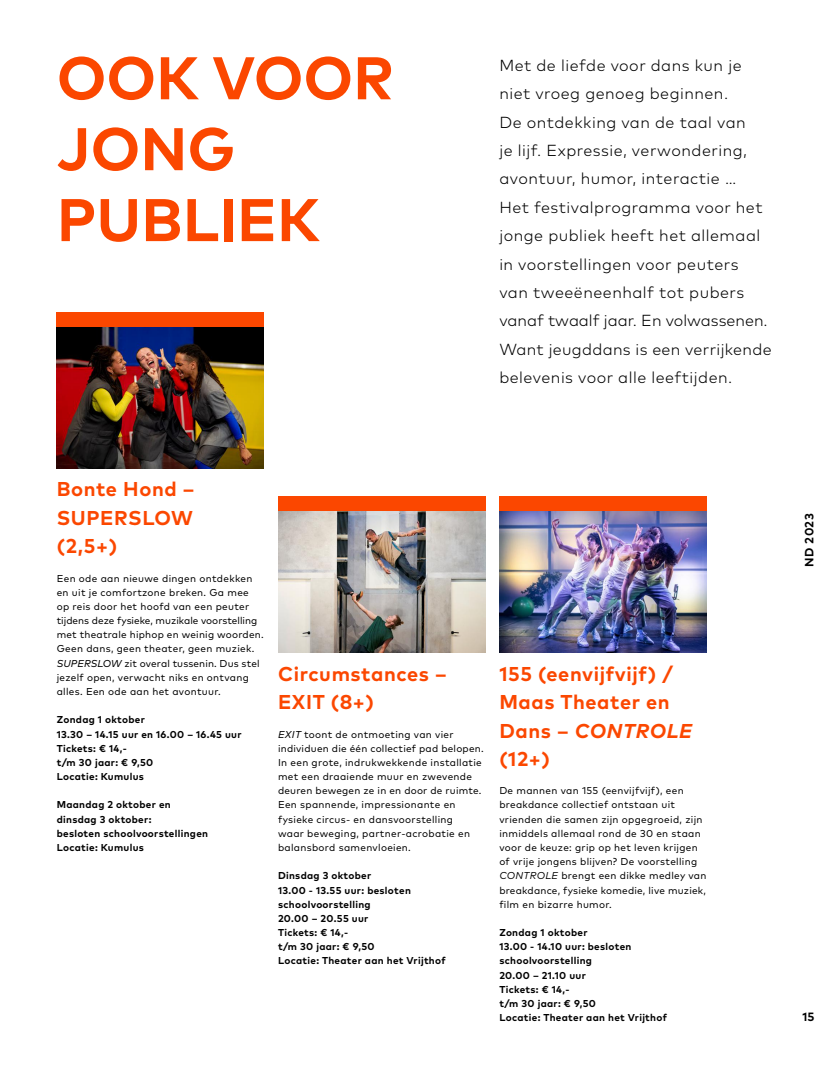
<style>
.page{position:relative;width:837px;height:1078px;background:#fff}
.page>*{position:absolute;margin:0;border:0;box-sizing:border-box;transform-origin:0 0}
.t1{font:700 60px/70.9px "Mark Pro";color:#fb4700}
.t2{font:700 20px/28.3px "Mark Pro";letter-spacing:.03em;color:#fb4700}
.t3{font:300 16px/28.4px "Mark Pro";letter-spacing:.03em;color:#000}
.t4{font:700 12px "Mark Pro";letter-spacing:.05em;color:#000}
.t5{font:10px/14.2px "Mark Pro";letter-spacing:.03em;color:#000}
.t6{font:700 10px/14.2px "Mark Pro";letter-spacing:.03em;color:#000}
.s1{font-style:italic}
</style>
<div class="page">
<img style="left:499px;top:510px;width:207px;height:142px">
<img style="left:278px;top:510px;width:207px;height:142px">
<img style="left:57px;top:326px;width:207px;height:142px">
<div style="left:499px;top:496px;width:207px;height:14px;background:#fb4700"></div>
<div style="left:278px;top:496px;width:207px;height:14px;background:#fb4700"></div>
<div style="left:57px;top:312px;width:207px;height:14px;background:#fb4700"></div>
<h1 class="t1" style="left:57px;top:37px;width:338px">OOK VOOR<br>JONG<br>PUBLIEK</h1>
<p class="t3" style="left:499px;top:50px;width:274px">Met de liefde voor dans kun je niet vroeg genoeg beginnen.<br>De ontdekking van de taal van<br>je lijf. Expressie, verwondering, avontuur, humor, interactie …<br>Het festivalprogramma voor het jonge publiek heeft het allemaal in voorstellingen voor peuters<br>van tweeëneenhalf tot pubers vanaf twaalf jaar. En volwassenen.<br>Want jeugddans is een verrijkende belevenis voor alle leeftijden.</p>
<h2 class="t2" style="left:57px;top:473px;width:139px;text-align:justify">Bonte Hond – SUPERSLOW (2,5+)</h2>
<p class="t5" style="left:57px;top:570px;width:208px">Een ode aan nieuwe dingen ontdekken en uit je comfortzone breken. Ga mee op reis door het hoofd van een peuter tijdens deze fysieke, muzikale voorstelling met theatrale hiphop en weinig woorden.<br>Geen dans, geen theater, geen muziek.<br><span class="s1">SUPERSLOW</span> zit overal tussenin. Dus stel jezelf open, verwacht niks en ontvang alles. Een ode aan het avontuur.</p>
<p class="t6" style="left:57px;top:711px;width:186px">Zondag 1 oktober<br>13.30 – 14.15 uur en 16.00 – 16.45 uur<br>Tickets: € 14,-<br>t/m 30 jaar: € 9,50<br>Locatie: Kumulus</p>
<p class="t6" style="left:57px;top:796px;width:153px">Maandag 2 oktober en dinsdag 3 oktober:<br>besloten schoolvoorstellingen<br>Locatie: Kumulus</p>
<h2 class="t2" style="left:278px;top:657px;width:170px">Circumstances –<br>EXIT (8+)</h2>
<p class="t5" style="left:278px;top:726px;width:207px"><span class="s1">EXIT</span> toont de ontmoeting van vier individuen die één collectief pad belopen.<br>In een grote, indrukwekkende installatie met een draaiende muur en zwevende deuren bewegen ze in en door de ruimte.<br>Een spannende, impressionante en fysieke circus- en dansvoorstelling<br>waar beweging, partner-acrobatie en balansbord samenvloeien.</p>
<p class="t6" style="left:278px;top:867px;width:169px">Dinsdag 3 oktober<br>13.00 - 13.55 uur: besloten schoolvoorstelling<br>20.00 – 20.55 uur<br>Tickets: € 14,-<br>t/m 30 jaar: € 9,50<br>Locatie: Theater aan het Vrijthof</p>
<h2 class="t2" style="left:499px;top:657px;width:194px">155 (eenvijfvijf) /<br>Maas Theater en<br>Dans – <span class="s1">CONTROLE </span>(12+)</h2>
<p class="t5" style="left:499px;top:782px;width:208px">De mannen van 155 (eenvijfvijf), een breakdance collectief ontstaan uit vrienden die samen zijn opgegroeid, zijn inmiddels allemaal rond de 30 en staan voor de keuze: grip op het leven krijgen of vrije jongens blijven? De voorstelling <span class="s1">CONTROLE</span> brengt een dikke medley van breakdance, fysieke komedie, live muziek, film en bizarre humor.</p>
<p class="t6" style="left:499px;top:924px;width:169px">Zondag 1 oktober<br>13.00 - 14.10 uur: besloten schoolvoorstelling<br>20.00 – 21.10 uur<br>Tickets: € 14,-<br>t/m 30 jaar: € 9,50<br>Locatie: Theater aan het Vrijthof</p>
<p class="t4" style="left:799px;top:567px;width:56px;rotate:-90deg">ND 2023</p>
<p class="t4" style="left:802px;top:1007px;width:14px">15</p>
</div>
